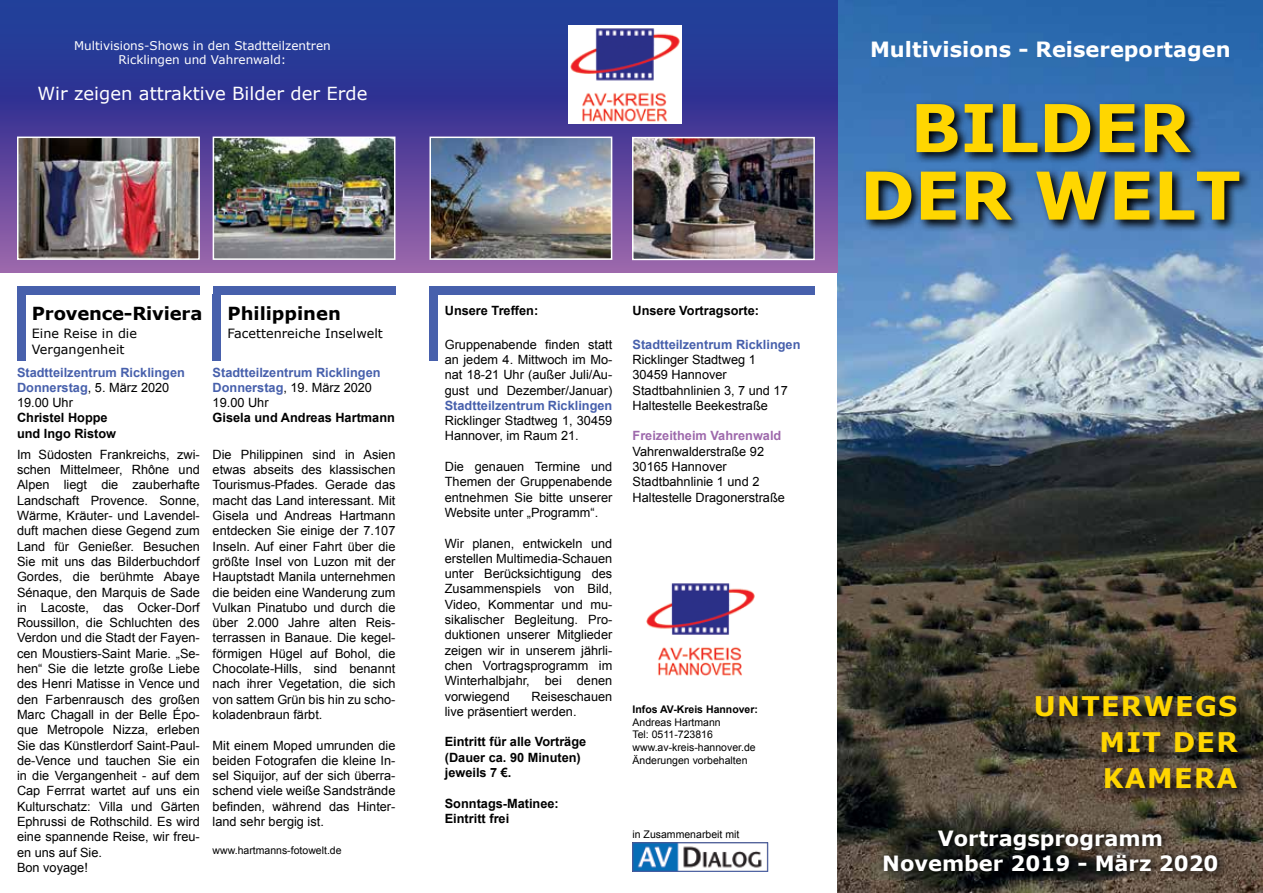
<style>
.page{position:relative;width:1263px;height:893px;background:#fff}
.page>*{position:absolute;margin:0;border:0;box-sizing:border-box;transform-origin:0 0}
.t1{font:700 66px/67.5px "Verdana";color:#ffd600;text-align:center}
.t2{font:700 27px/36px "Verdana";letter-spacing:.05em;color:#ffd600;text-align:justify}
.t3{font:700 21px/25.2px "Verdana";color:#fff;text-align:center}
.t4{font:18px "Verdana";color:#fff}
.t5{font:700 18px "Verdana";letter-spacing:-.01em;color:#000}
.t6{font:12.75px/15.3px "Arial";color:#000;text-align:justify}
.t7{font:700 12.75px/15.3px "Arial";color:#000}
.t8{font:700 12.75px/15.3px "Arial";color:#4760ac}
.t9{font:12.75px/15.3px "Verdana";color:#000}
.t10{font:700 12.75px "Arial";color:#9e69ac}
.t11{font:12px/14.4px "Verdana";color:#fff;text-align:center}
.t12{font:10.5px/12.6px "Arial";color:#000}
.t13{font:700 10.5px "Arial";color:#000}
.s1{font-weight:400;color:#000}
</style>
<div class="page">
<img style="left:838px;top:0;width:425px;height:893px">
<svg style="left:0;top:0;width:838px;height:272px;background:#3e4099"></svg>
<svg style="left:862px;top:100px;width:390px;height:132px;background:#2e547f"></svg>
<img style="left:20px;top:140px;width:177px;height:117px">
<div style="left:17px;top:137px;width:183px;height:123px;border:2px solid #fff"></div>
<div style="left:213px;top:286px;width:182px;height:9px;background:#4760ac"></div>
<div style="left:213px;top:294px;width:8px;height:66px;background:#4760ac"></div>
<img style="left:569px;top:26px;width:112px;height:97px">
<img style="left:216px;top:140px;width:176px;height:117px">
<div style="left:213px;top:137px;width:182px;height:123px;border:2px solid #fff"></div>
<img style="left:432px;top:140px;width:177px;height:117px">
<div style="left:429px;top:137px;width:183px;height:123px;border:2px solid #fff"></div>
<div style="left:17px;top:286px;width:183px;height:9px;background:#4760ac"></div>
<div style="left:17px;top:294px;width:9px;height:66px;background:#4760ac"></div>
<div style="left:429px;top:286px;width:386px;height:8px;background:#4760ac"></div>
<div style="left:429px;top:293px;width:9px;height:67px;background:#4760ac"></div>
<img style="left:634px;top:845px;width:128px;height:24px">
<div style="left:632px;top:843px;width:136px;height:28px;border:1px solid #4760ac"></div>
<img style="left:635px;top:140px;width:177px;height:117px">
<div style="left:632px;top:137px;width:183px;height:123px;border:2px solid #fff"></div>
<img style="left:646px;top:583px;width:109px;height:93px">
<div style="left:1037px;top:696px;width:216px;height:108px;background:#000;opacity:.75"></div>
<svg style="left:878px;top:824px;width:349px;height:56px;background:#2e2a23"></svg>
<p class="t11" style="left:74px;top:38px;width:258px">Multivisions-Shows in den Stadtteilzentren<br>Ricklingen und Vahrenwald:</p>
<h3 class="t4" style="left:37px;top:81px;width:331px">Wir zeigen attraktive Bilder der Erde</h3>
<h3 class="t5" style="left:32px;top:301px;width:172px">Provence-Riviera</h3>
<p class="t9" style="left:32px;top:326px;width:107px">Eine Reise in die<br>Vergangenheit</p>
<p class="t8" style="left:17px;top:365px;width:169px">Stadtteilzentrum Ricklingen<br>Donnerstag<span class="s1">, 5. März 2020<br>19.00 Uhr</span></p>
<p class="t7" style="left:17px;top:411px;width:101px">Christel Hoppe und Ingo Ristow</p>
<p class="t6" style="left:17px;top:447px;width:184px;text-align:left">Im Südosten Frankreichs, zwi&shy;schen Mittelmeer, Rhône und<br>Alpen liegt die zauberhafte<br>Landschaft Provence. Sonne,<br>Wärme, Kräuter- und Lavendel&shy;duft machen diese Gegend zum<br>Land für Genießer. Besuchen<br>Sie mit uns das Bilderbuchdorf<br>Gordes, die berühmte Abaye<br>Sénaque, den Marquis de Sade in Lacoste, das Ocker-Dorf<br>Roussillon, die Schluchten des<br>Verdon und die Stadt der Fayen&shy;cen Moustiers-Saint Marie. „Se&shy;hen“ Sie die letzte große Liebe des Henri Matisse in Vence und den Farbenrausch des großen<br>Marc Chagall in der Belle Épo&shy;que Metropole Nizza, erleben<br>Sie das Künstlerdorf Saint-Paul&shy;de-Vence und tauchen Sie ein in die Vergangenheit - auf dem<br>Cap Ferrrat wartet auf uns ein<br>Kulturschatz: Villa und Gärten<br>Ephrussi de Rothschild. Es wird eine spannende Reise, wir freu&shy;en uns auf Sie.<br>Bon voyage!</p>
<h3 class="t5" style="left:227px;top:301px;width:115px">Philippinen</h3>
<p class="t9" style="left:227px;top:326px;width:157px">Facettenreiche Inselwelt</p>
<p class="t8" style="left:213px;top:365px;width:169px">Stadtteilzentrum Ricklingen<br>Donnerstag<span class="s1">, 19. März 2020<br>19.00 Uhr</span></p>
<p class="t7" style="left:213px;top:411px;width:184px">Gisela und Andreas Hartmann</p>
<p class="t6" style="left:213px;top:447px;width:184px">Die Philippinen sind in Asien etwas abseits des klassischen Tourismus-Pfades. Gerade das macht das Land interessant. Mit Gisela und Andreas Hartmann entdecken Sie einige der 7.107<br>Inseln. Auf einer Fahrt über die größte Insel von Luzon mit der Hauptstadt Manila unternehmen die beiden eine Wanderung zum Vulkan Pinatubo und durch die über 2.000 Jahre alten Reis&shy;terrassen in Banaue. Die kegel&shy;förmigen Hügel auf Bohol, die Chocolate-Hills, sind benannt nach ihrer Vegetation, die sich von sattem Grün bis hin zu scho&shy;koladenbraun färbt.</p>
<p class="t6" style="left:213px;top:738px;width:184px">Mit einem Moped umrunden die beiden Fotografen die kleine In&shy;sel Siquijor, auf der sich überra&shy;schend viele weiße Sandstrände befinden, während das Hinter&shy;land sehr bergig ist.</p>
<p class="t12" style="left:213px;top:844px;width:130px">www.hartmanns-fotowelt.de</p>
<p class="t7" style="left:445px;top:304px;width:95px">Unsere Treffen:</p>
<p class="t6" style="left:445px;top:337px;width:169px">Gruppenabende finden statt an jedem 4. Mittwoch im Mo&shy;nat 18-21 Uhr (außer Juli/Au&shy;gust und Dezember/Januar)</p>
<p class="t8" style="left:445px;top:398px;width:169px">Stadtteilzentrum Ricklingen</p>
<p class="t6" style="left:445px;top:413px;width:169px">Ricklinger Stadtweg 1, 30459<br>Hannover, im Raum 21.</p>
<p class="t6" style="left:445px;top:459px;width:169px">Die genauen Termine und Themen der Gruppenabende entnehmen Sie bitte unserer Website unter „Programm“.</p>
<p class="t6" style="left:445px;top:535px;width:169px">Wir planen, entwickeln und erstellen Multimedia-Schauen unter Berücksichtigung des Zusammenspiels von Bild, Video, Kommentar und mu&shy;sikalischer Begleitung. Pro&shy;duktionen unserer Mitglieder zeigen wir in unserem jährli&shy;chen Vortragsprogramm im Winterhalbjahr, bei denen vorwiegend</p>
<p class="t6" style="left:445px;top:688px;width:169px;text-indent:87px">Reiseschauen live präsentiert werden.</p>
<p class="t7" style="left:445px;top:735px;width:143px">Eintritt für alle Vorträge (Dauer ca. 90 Minuten) jeweils 7 €.</p>
<p class="t7" style="left:445px;top:796px;width:116px">Sonntags-Matinee:<br>Eintritt frei</p>
<p class="t7" style="left:632px;top:304px;width:128px">Unsere Vortragsorte:</p>
<p class="t8" style="left:632px;top:337px;width:169px">Stadtteilzentrum Ricklingen</p>
<p class="t6" style="left:632px;top:352px;width:157px;text-align:left">Ricklinger Stadtweg 1<br>30459 Hannover<br>Stadtbahnlinien 3, 7 und 17<br>Haltestelle Beekestraße</p>
<p class="t10" style="left:632px;top:427px;width:150px">Freizeitheim Vahrenwald</p>
<p class="t6" style="left:632px;top:444px;width:154px;text-align:left">Vahrenwalderstraße 92<br>30165 Hannover<br>Stadtbahnlinie 1 und 2<br>Haltestelle Dragonerstraße</p>
<p class="t13" style="left:632px;top:702px;width:127px">Infos AV-Kreis Hannover:</p>
<p class="t12" style="left:632px;top:716px;width:125px">Andreas Hartmann<br>Tel: 0511-723816 www.av-kreis-hannover.de<br>Änderungen vorbehalten</p>
<p class="t12" style="left:632px;top:828px;width:108px">in Zusammenarbeit mit</p>
<h3 class="t3" style="left:870px;top:36px;width:362px">Multivisions - Reisereportagen</h3>
<h1 class="t1" style="left:860px;top:93px;width:382px">BILDER<br>DER WELT</h1>
<h2 class="t2" style="left:1099px;top:687px;width:140px;text-indent:-66px">UNTERWEGS MIT DER KAMERA</h2>
<h3 class="t3" style="left:882px;top:825px;width:338px">Vortragsprogramm<br>November 2019 - März 2020</h3>
</div>
